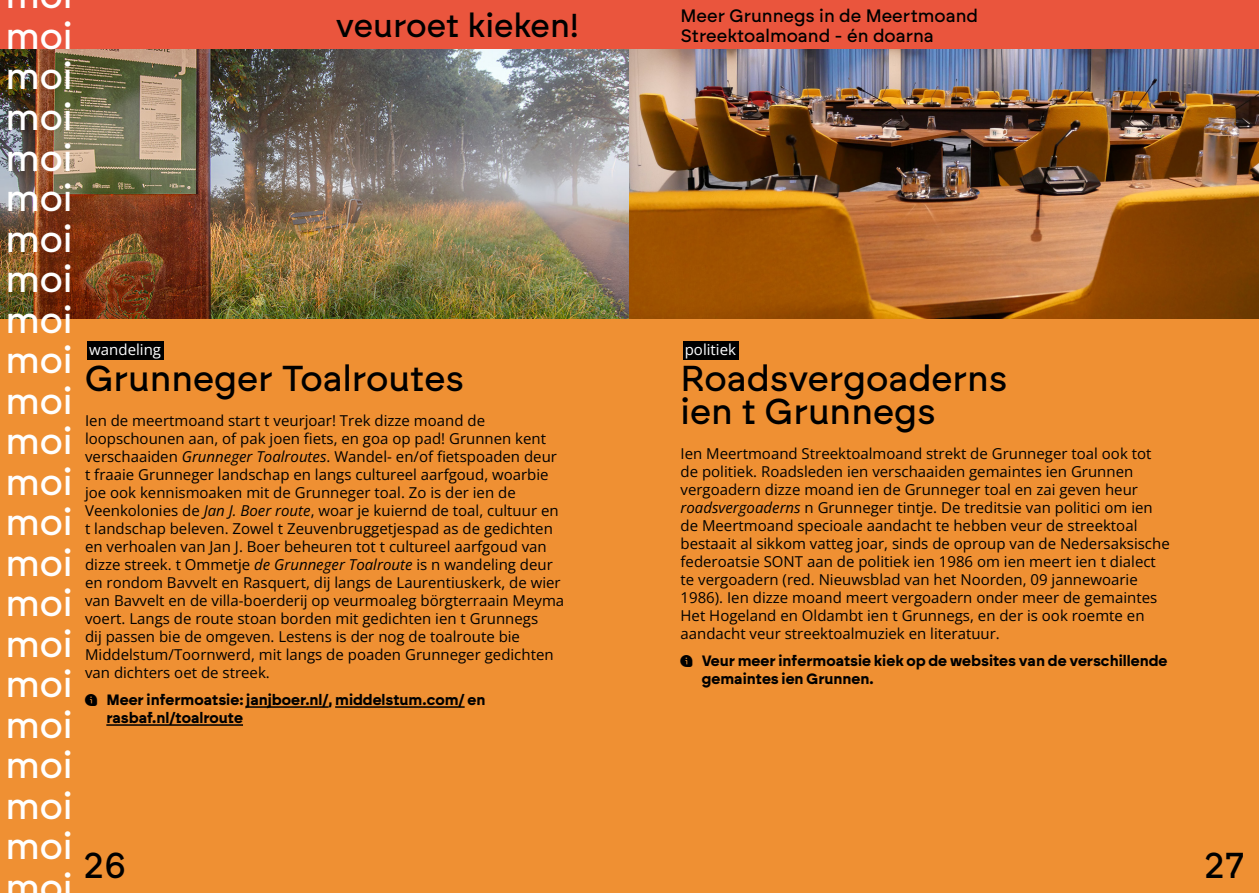
<style>
.page{position:relative;width:1259px;height:893px;background:#fff}
.page>*{position:absolute;margin:0;border:0;box-sizing:border-box;transform-origin:0 0}
.t1{font:500 37.2px/40.5px "Brockmann";color:#fff;text-align:justify}
.t2{font:500 36px/33px "Brockmann";color:#000}
.t3{font:500 33.15px "Brockmann";color:#000}
.t4{font:500 18px/19.5px "Brockmann";color:#000}
.t5{font:15px/18px "Open Sans";color:#000}
.t6{font:700 15px/18px "Brockmann";color:#000}
.t7{font:15px "Open Sans";color:#fff}
.s1{font-style:italic}
</style>
<div class="page">
<div style="left:629px;top:0;width:630px;height:893px;background:#ef9033"></div>
<div style="left:0;top:0;width:629px;height:893px;background:#ef9033"></div>
<div style="left:87px;top:341px;width:77px;height:18px;background:#000"></div>
<hr style="left:246px;top:706px;width:83px;height:2px;background:#000">
<hr style="left:335px;top:706px;width:130px;height:2px;background:#000">
<hr style="left:106px;top:724px;width:137px;height:2px;background:#000">
<img style="left:0;top:49px;width:1259px;height:270px">
<div style="left:682px;top:341px;width:56px;height:18px;background:#000"></div>
<div style="left:629px;top:0;width:630px;height:49px;background:#ea553d"></div>
<div style="left:0;top:0;width:629px;height:49px;background:#ea553d"></div>
<h1 class="t1" style="left:5px;top:15px;width:69px">moi moi moi moi moi moi moi moi moi moi moi moi moi moi moi moi moi moi moi moi moi moi</h1>
<h3 class="t3" style="left:336px;top:4px;width:244px">veuroet kieken!</h3>
<p class="t4" style="left:680px;top:6px;width:299px">Meer Grunnegs in de Meertmoand<br>Streektoalmoand - én doarna</p>
<p class="t7" style="left:89px;top:339px;width:73px">wandeling</p>
<h2 class="t2" style="left:85px;top:362px;width:380px">Grunneger Toalroutes</h2>
<p class="t5" style="left:85px;top:411px;width:481px">Ien de meertmoand start t veurjoar! Trek dizze moand de loopschounen aan, of pak joen fiets, en goa op pad! Grunnen kent verschaaiden <span class="s1">Grunneger Toalroutes</span>. Wandel- en/of fietspoaden deur t fraaie Grunneger landschap en langs cultureel aarfgoud, woarbie joe ook kennismoaken mit de Grunneger toal. Zo is der ien de Veenkolonies de <span class="s1">Jan J. Boer route</span>, woar je kuiernd de toal, cultuur en t landschap beleven. Zowel t Zeuvenbruggetjespad as de gedichten en verhoalen van Jan J. Boer beheuren tot t cultureel aarfgoud van dizze streek. t Ommetje <span class="s1">de Grunneger Toalroute</span> is n wandeling deur en rondom Bavvelt en Rasquert, dij langs de Laurentiuskerk, de wier van Bavvelt en de villa-boerderij op veurmoaleg börgterraain Meyma voert. Langs de route stoan borden mit gedichten ien t Grunnegs<br>dij passen bie de omgeven. Lestens is der nog de toalroute bie Middelstum/Toornwerd, mit langs de poaden Grunneger gedichten van dichters oet de streek.</p>
<p class="t6" style="left:106px;top:690px;width:381px">Meer infermoatsie: janjboer.nl/, middelstum.com/ en rasbaf.nl/toalroute</p>
<p class="t7" style="left:685px;top:339px;width:53px">politiek</p>
<h2 class="t2" style="left:680px;top:362px;width:328px">Roadsvergoaderns ien t Grunnegs</h2>
<p class="t5" style="left:680px;top:444px;width:491px">Ien Meertmoand Streektoalmoand strekt de Grunneger toal ook tot de politiek. Roadsleden ien verschaaiden gemaintes ien Grunnen vergoadern dizze moand ien de Grunneger toal en zai geven heur <span class="s1">roadsvergoaderns</span> n Grunneger tintje. De treditsie van politici om ien de Meertmoand specioale aandacht te hebben veur de streektoal bestaait al sikkom vatteg joar, sinds de oproup van de Nedersaksische federoatsie SONT aan de politiek ien 1986 om ien meert ien t dialect te vergoadern (red. Nieuwsblad van het Noorden, 09 jannewoarie 1986). Ien dizze moand meert vergoadern onder meer de gemaintes Het Hogeland en Oldambt ien t Grunnegs, en der is ook roemte en aandacht veur streektoalmuziek en literatuur.</p>
<p class="t6" style="left:702px;top:651px;width:467px">Veur meer infermoatsie kiek op de websites van de verschillende gemaintes ien Grunnen.</p>
<h2 class="t2" style="left:83px;top:848px;width:45px">26</h2>
<h2 class="t2" style="left:1204px;top:848px;width:42px">27</h2>
</div>
